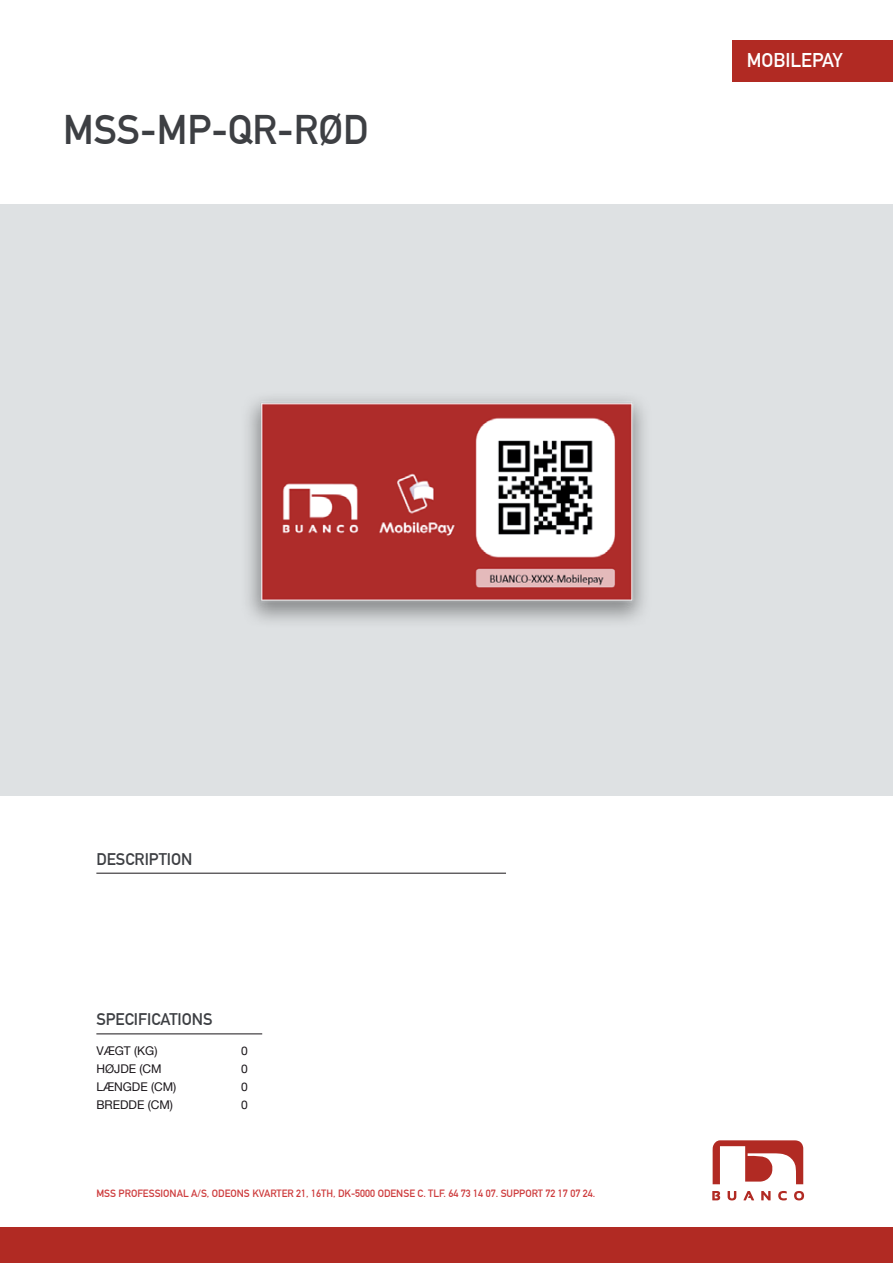
<style>
.page{position:relative;width:893px;height:1263px;background:#fff}
.page>*{position:absolute;margin:0;border:0;box-sizing:border-box;transform-origin:0 0}
.t1{font:700 40.5px "DIN Alternate";color:#3d3f43}
.t2{font:700 19.5px "DIN Alternate";color:#fff}
.t3{font:700 16.5px "DIN Alternate";color:#3d3f43}
.t4{font:12px "Helvetica Neue";color:#1a161a}
.t5{font:700 10.35px "DIN Alternate";color:#cd3b3c}
</style>
<div class="page">
<div style="left:0;top:204px;width:893px;height:592px;background:#dee1e3"></div>
<svg style="left:712px;top:1140px;width:91px;height:44px"></svg>
<svg style="left:712px;top:1191px;width:8px;height:9px"></svg>
<svg style="left:728px;top:1191px;width:8px;height:9px"></svg>
<svg style="left:743px;top:1191px;width:11px;height:9px"></svg>
<svg style="left:761px;top:1191px;width:10px;height:9px"></svg>
<svg style="left:778px;top:1191px;width:9px;height:9px"></svg>
<svg style="left:794px;top:1191px;width:10px;height:9px"></svg>
<div style="left:0;top:1228px;width:893px;height:35px;background:#b12a23"></div>
<div style="left:733px;top:40px;width:160px;height:42px;background:#b12a23"></div>
<hr style="left:96px;top:873px;width:410px;height:1px;background:#1a161a">
<hr style="left:96px;top:1034px;width:166px;height:1px;background:#1a161a">
<img style="left:248px;top:398px;width:396px;height:223px">
<p class="t1" style="left:63px;top:99px;width:307px">MSS-MP-QR-RØD</p>
<p class="t2" style="left:747px;top:46px;width:97px">MOBILEPAY</p>
<p class="t3" style="left:96px;top:846px;width:98px">DESCRIPTION</p>
<p class="t3" style="left:96px;top:1007px;width:118px">SPECIFICATIONS</p>
<p class="t4" style="left:96px;top:1041px;width:63px">VÆGT (KG)</p>
<p class="t4" style="left:241px;top:1041px;width:8px">0</p>
<p class="t4" style="left:96px;top:1059px;width:67px">HØJDE (CM</p>
<p class="t4" style="left:241px;top:1059px;width:8px">0</p>
<p class="t4" style="left:96px;top:1077px;width:82px">LÆNGDE (CM)</p>
<p class="t4" style="left:241px;top:1077px;width:8px">0</p>
<p class="t4" style="left:96px;top:1095px;width:78px">BREDDE (CM)</p>
<p class="t4" style="left:241px;top:1095px;width:8px">0</p>
<p class="t5" style="left:96px;top:1185px;width:500px">MSS PROFESSIONAL A/S, ODEONS KVARTER 21, 16TH, DK-5000 ODENSE C. TLF. 64 73 14 07. SUPPORT 72 17 07 24.</p>
</div>
